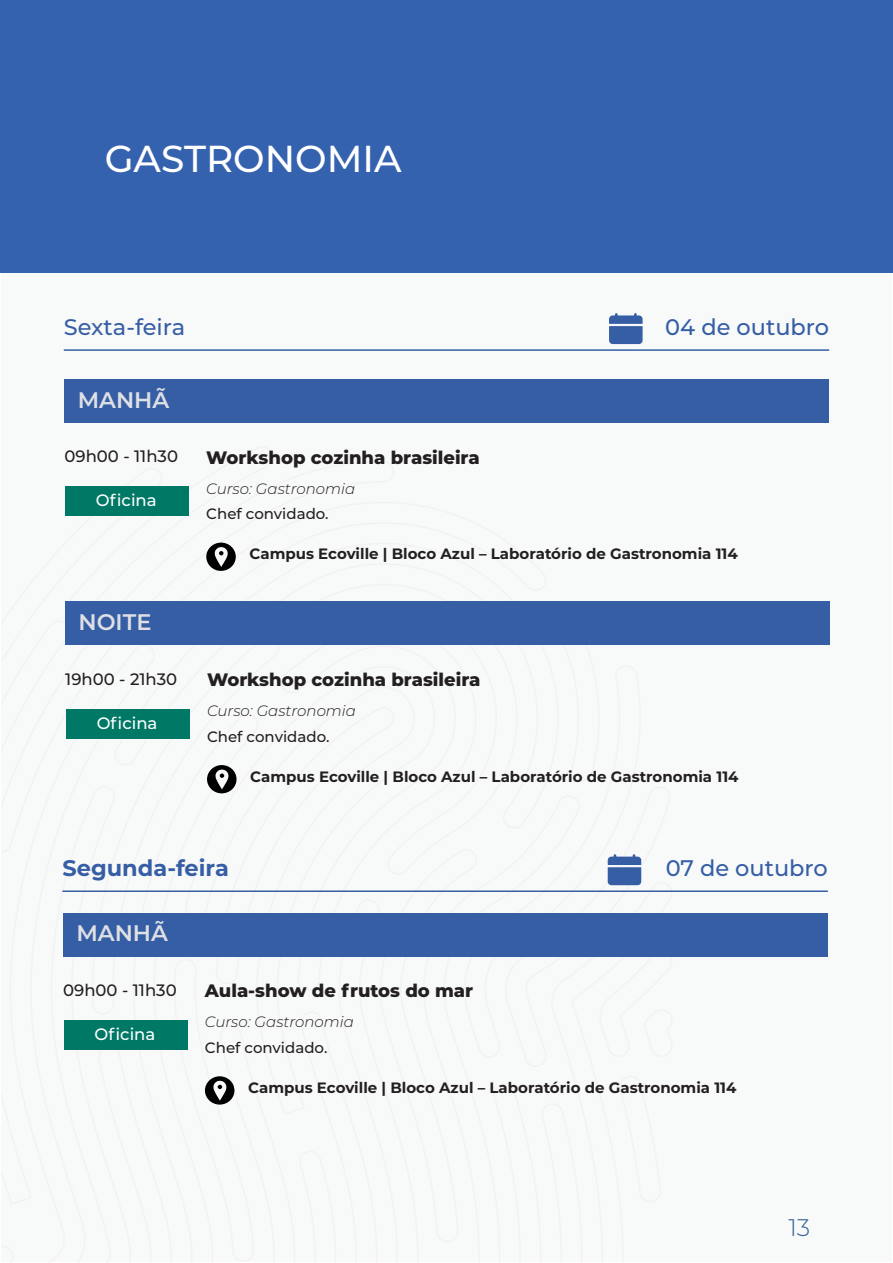
<style>
.page{position:relative;width:893px;height:1263px;background:#fff}
.page>*{position:absolute;margin:0;border:0;box-sizing:border-box;transform-origin:0 0}
.TITULO_BRANCO{font:500 37.5px "Montserrat";color:#fff}
.t1{font:300 24px "Montserrat";color:#346196}
.dia_da_semana_2{font:500 22.5px "Montserrat";color:#365ea5}
.data{font:600 22.5px "Montserrat";color:#dfe0e4}
.t2{font:700 22.5px "Montserrat";color:#365ea5}
.dia_da_semana{font:500 22.5px "Montserrat";color:#365ea5}
.Titulo_da_Palestra{font:800 18px "Montserrat";color:#231f20}
.t3{font:500 16.5px "Montserrat";color:#231f20}
.Texto_t_11{font:500 16.5px "Montserrat";color:#fff}
.texto__light_11{font:700 15px "Montserrat";color:#231f20}
.texto__light_11-2{font:italic 300 15px "Montserrat";color:#231f20}
.Texto_t_11-2{font:500 15px "Montserrat";color:#231f20}
</style>
<div class="page">
<div style="left:1px;top:1px;width:891px;height:1261px;background:#f8f9f9"></div>
<div style="left:0;top:0;width:893px;height:272px;background:#3562ae"></div>
<hr style="left:64px;top:349px;width:765px;height:2px;background:#365ea5">
<svg style="left:609px;top:313px;width:34px;height:31px"></svg>
<div style="left:65px;top:379px;width:764px;height:44px;background:#365ea5"></div>
<svg style="left:65px;top:486px;width:171px;height:253px"></svg>
<div style="left:65px;top:601px;width:765px;height:44px;background:#365ea5"></div>
<div style="left:66px;top:709px;width:123px;height:29px;background:#007866"></div>
<hr style="left:62px;top:890px;width:766px;height:2px;background:#365ea5">
<svg style="left:608px;top:854px;width:33px;height:31px"></svg>
<div style="left:63px;top:913px;width:765px;height:43px;background:#365ea5"></div>
<svg style="left:62px;top:765px;width:415px;height:340px"></svg>
<p class="TITULO_BRANCO" style="left:105px;top:133px;width:298px">GASTRONOMIA</p>
<p class="dia_da_semana" style="left:64px;top:311px;width:123px">Sexta-feira</p>
<p class="dia_da_semana_2" style="left:665px;top:311px;width:165px">04 de outubro</p>
<p class="data" style="left:78px;top:384px;width:93px">MANHÃ</p>
<p class="t3" style="left:65px;top:445px;width:115px">09h00 - 11h30</p>
<p class="Texto_t_11" style="left:96px;top:489px;width:62px">Oficina</p>
<p class="data" style="left:78px;top:606px;width:74px">NOITE</p>
<p class="t3" style="left:65px;top:667px;width:113px">19h00 - 21h30</p>
<p class="Texto_t_11" style="left:97px;top:711px;width:62px">Oficina</p>
<p class="Titulo_da_Palestra" style="left:206px;top:444px;width:275px">Workshop cozinha brasileira</p>
<p class="texto__light_11-2" style="left:206px;top:478px;width:150px">Curso: Gastronomia</p>
<p class="Texto_t_11-2" style="left:206px;top:503px;width:124px">Chef convidado.</p>
<p class="texto__light_11" style="left:249px;top:543px;width:490px">Campus Ecoville | Bloco Azul – Laboratório de Gastronomia 114</p>
<p class="Titulo_da_Palestra" style="left:207px;top:666px;width:275px">Workshop cozinha brasileira</p>
<p class="texto__light_11-2" style="left:207px;top:700px;width:150px">Curso: Gastronomia</p>
<p class="Texto_t_11-2" style="left:207px;top:726px;width:124px">Chef convidado.</p>
<p class="texto__light_11" style="left:250px;top:765px;width:490px">Campus Ecoville | Bloco Azul – Laboratório de Gastronomia 114</p>
<p class="t2" style="left:62px;top:852px;width:168px">Segunda-feira</p>
<p class="dia_da_semana_2" style="left:666px;top:852px;width:164px">07 de outubro</p>
<p class="data" style="left:76px;top:917px;width:93px">MANHÃ</p>
<p class="t3" style="left:63px;top:978px;width:115px">09h00 - 11h30</p>
<p class="Texto_t_11" style="left:95px;top:1023px;width:62px">Oficina</p>
<p class="Titulo_da_Palestra" style="left:205px;top:978px;width:270px">Aula-show de frutos do mar</p>
<p class="texto__light_11-2" style="left:205px;top:1012px;width:150px">Curso: Gastronomia</p>
<p class="Texto_t_11-2" style="left:205px;top:1037px;width:124px">Chef convidado.</p>
<p class="texto__light_11" style="left:248px;top:1076px;width:490px">Campus Ecoville | Bloco Azul – Laboratório de Gastronomia 114</p>
<h2 class="t1" style="left:788px;top:1211px;width:23px">13</h2>
</div>
